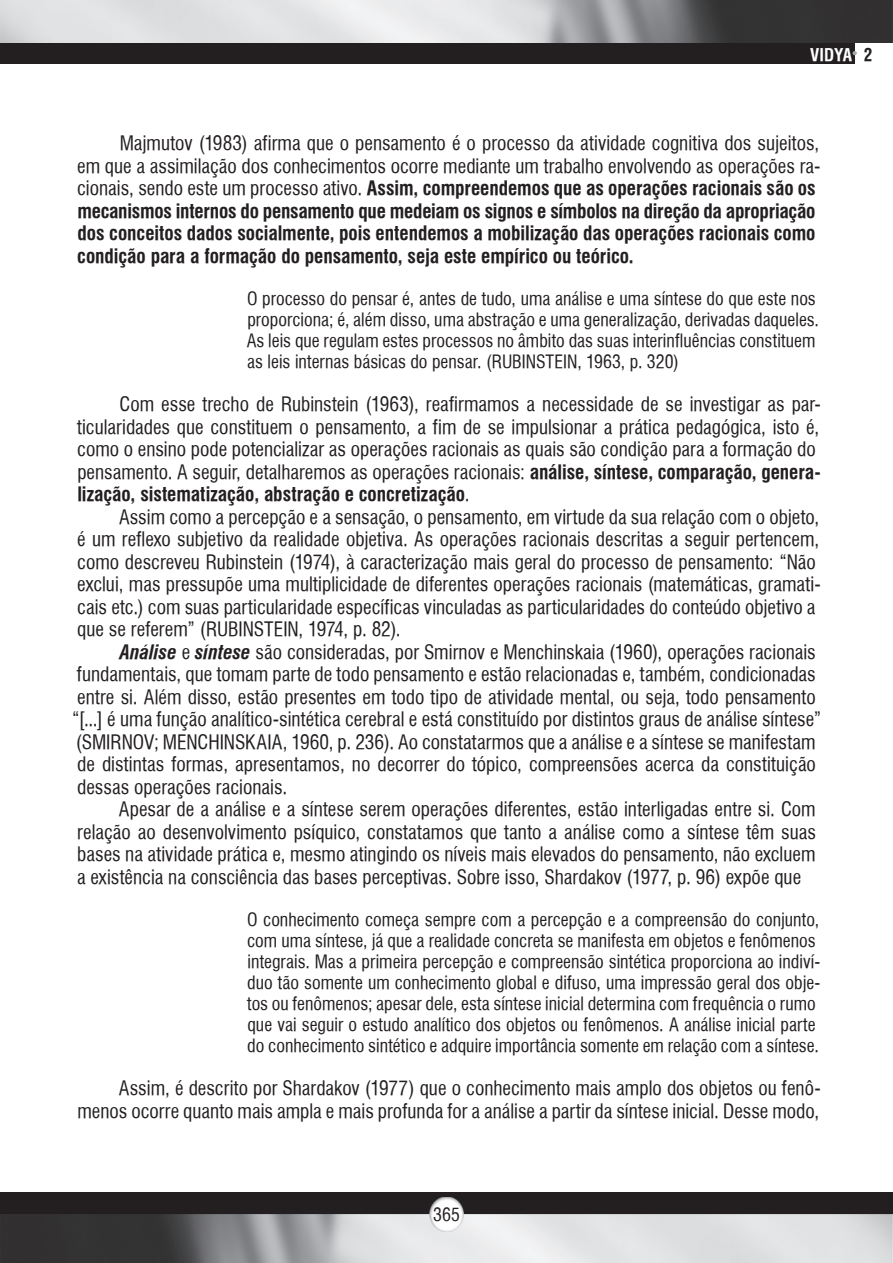
<style>
.page{position:relative;width:893px;height:1263px;background:#fff}
.page>*{position:absolute;margin:0;border:0;box-sizing:border-box;transform-origin:0 0}
.t1{font:19.5px/22.5px "Halvett Condensed";color:#231f20}
.t2{font:700 condensed 19.5px/22.5px "Halvett";letter-spacing:-.005em;color:#231f20;text-align:justify}
.t3{font:18px/21px "Halvett Condensed";color:#231f20}
.t4{font:700 condensed 17.25px "Halvett";color:#fff}
.s1{color:#231f20}
.s2{font-family:"Halvett Condensed";font-weight:400;font-stretch:normal}
.s3{font-family:"Halvett";font-weight:700;font-stretch:condensed}
.s4{font-family:"Halvett";font-weight:700;font-style:italic;font-stretch:condensed}
</style>
<div class="page">
<div style="left:0;top:0;width:855px;height:64px;background:#231f20"></div>
<img style="left:0;top:0;width:893px;height:43px">
<svg style="left:853px;top:51px;width:4px;height:4px"></svg>
<div style="left:0;top:1193px;width:893px;height:70px;background:#231f20"></div>
<img style="left:0;top:1214px;width:893px;height:49px">
<img style="left:429px;top:1197px;width:34px;height:34px">
<p class="t4" style="left:810px;top:45px;width:64px">VIDYA <span class="s1">2</span></p>
<p class="t1" style="left:77px;top:132px;width:745px;text-align:right">Majmutov (1983) afirma que o pensamento é o processo da atividade cognitiva dos sujeitos,<br>em que a assimilação dos conhecimentos ocorre mediante um trabalho envolvendo as operações ra-</p>
<p class="t2" style="left:77px;top:177px;width:740px"><span class="s2">cionais, sendo este um processo ativo.</span> Assim, compreendemos que as operações racionais são os mecanismos internos do pensamento que medeiam os signos e símbolos na direção da apropriação dos conceitos dados socialmente, pois entendemos a mobilização das operações racionais como condição para a formação do pensamento, seja este empírico ou teórico.</p>
<p class="t3" style="left:247px;top:287px;width:574px">O processo do pensar é, antes de tudo, uma análise e uma síntese do que este nos proporciona; é, além disso, uma abstração e uma generalização, derivadas daqueles.<br>As leis que regulam estes processos no âmbito das suas interinfluências constituem as leis internas básicas do pensar. (RUBINSTEIN, 1963, p. 320)</p>
<p class="t1" style="left:77px;top:393px;width:745px;text-indent:43px">Com esse trecho de Rubinstein (1963), reafirmamos a necessidade de se investigar as par&shy;ticularidades que constituem o pensamento, a fim de se impulsionar a prática pedagógica, isto é, como o ensino pode potencializar as operações racionais as quais são condição para a formação do pensamento. A seguir, detalharemos as operações racionais: <span class="s3">análise, síntese, comparação, genera-</span></p>
<p class="t2" style="left:77px;top:483px;width:394px">lização, sistematização, abstração e concretização<span class="s2">.</span></p>
<p class="t1" style="left:77px;top:505px;width:745px;text-indent:42px">Assim como a percepção e a sensação, o pensamento, em virtude da sua relação com o objeto, é um reflexo subjetivo da realidade objetiva. As operações racionais descritas a seguir pertencem, como descreveu Rubinstein (1974), à caracterização mais geral do processo de pensamento: “Não exclui, mas pressupõe uma multiplicidade de diferentes operações racionais (matemáticas, gramati&shy;cais etc.) com suas particularidade específicas vinculadas as particularidades do conteúdo objetivo a que se referem” (RUBINSTEIN, 1974, p. 82).</p>
<p class="t1" style="left:72px;top:640px;width:751px;text-indent:48px"><span class="s4">Análise</span> e <span class="s4">síntese</span> são consideradas, por Smirnov e Menchinskaia (1960), operações racionais fundamentais, que tomam parte de todo pensamento e estão relacionadas e, também, condicionadas entre si. Além disso, estão presentes em todo tipo de atividade mental, ou seja, todo pensamento “[...] é uma função analítico-sintética cerebral e está constituído por distintos graus de análise síntese” (SMIRNOV; MENCHINSKAIA, 1960, p. 236). Ao constatarmos que a análise e a síntese se manifestam de distintas formas, apresentamos, no decorrer do tópico, compreensões acerca da constituição dessas operações racionais.</p>
<p class="t1" style="left:77px;top:798px;width:740px;text-align:justify;text-indent:42px">Apesar de a análise e a síntese serem operações diferentes, estão interligadas entre si. Com relação ao desenvolvimento psíquico, constatamos que tanto a análise como a síntese têm suas bases na atividade prática e, mesmo atingindo os níveis mais elevados do pensamento, não excluem a existência na consciência das bases perceptivas. Sobre isso, Shardakov (1977, p. 96) expõe que</p>
<p class="t3" style="left:247px;top:908px;width:575px">O conhecimento começa sempre com a percepção e a compreensão do conjunto, com uma síntese, já que a realidade concreta se manifesta em objetos e fenômenos integrais. Mas a primeira percepção e compreensão sintética proporciona ao indiví&shy;duo tão somente um conhecimento global e difuso, uma impressão geral dos obje&shy;tos ou fenômenos; apesar dele, esta síntese inicial determina com frequência o rumo que vai seguir o estudo analítico dos objetos ou fenômenos. A análise inicial parte do conhecimento sintético e adquire importância somente em relação com a síntese.</p>
<p class="t1" style="left:77px;top:1077px;width:745px;text-align:right">Assim, é descrito por Shardakov (1977) que o conhecimento mais amplo dos objetos ou fenô&shy;menos ocorre quanto mais ampla e mais profunda for a análise a partir da síntese inicial. Desse modo,</p>
<p class="t3" style="left:433px;top:1204px;width:28px">365</p>
</div>
